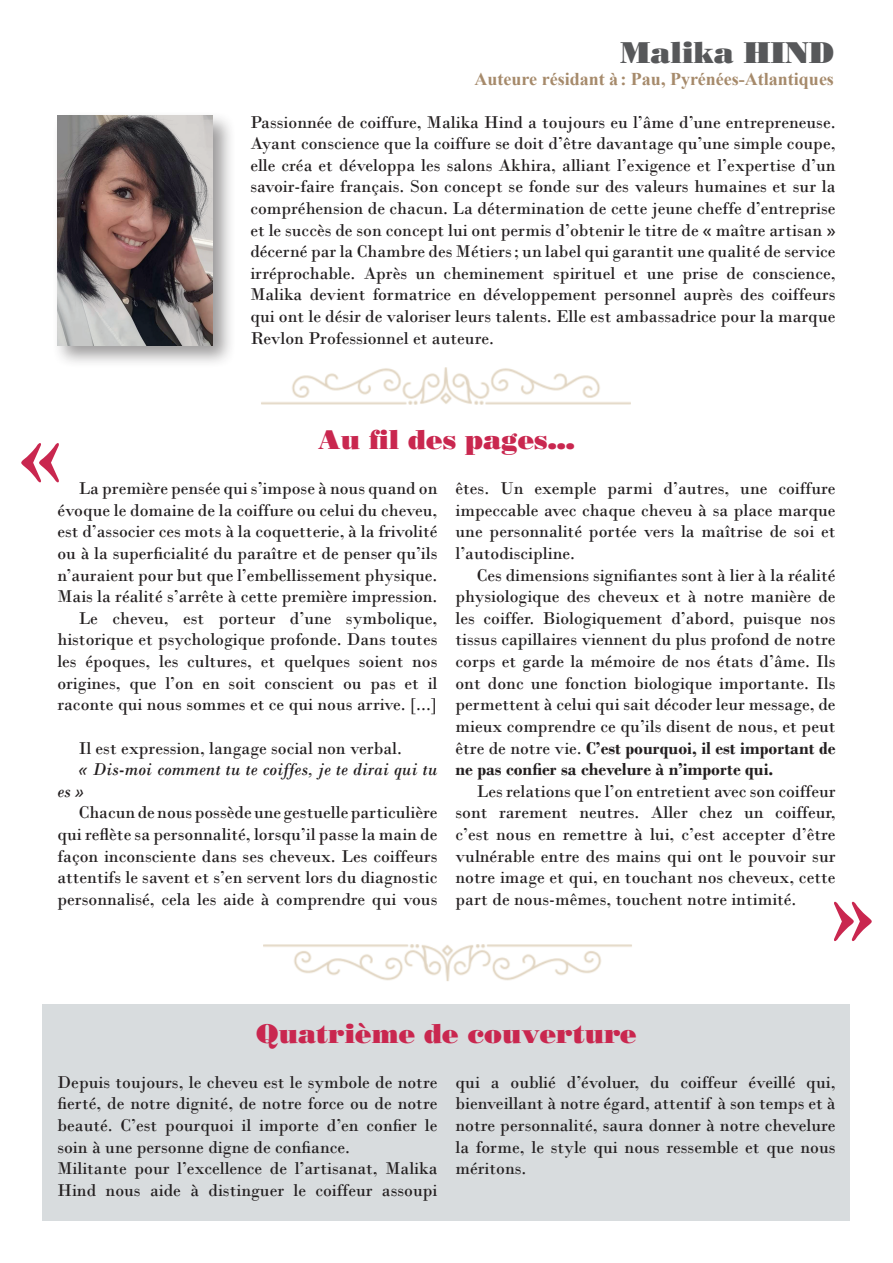
<style>
.page{position:relative;width:893px;height:1263px;background:#fff}
.page>*{position:absolute;margin:0;border:0;box-sizing:border-box;transform-origin:0 0}
.t1{font:30px "Bodoni Std Poster";color:#57585a}
.t2{font:27px "Bodoni Std Poster";color:#c9274f}
.t3{font:18px/21.6px "Bodoni";color:#231f20;text-align:justify}
.t4{font:italic 18px/21.6px "Bodoni";color:#231f20}
.t5{font:700 18px "Times New Roman";color:#a68a6b}
.s1{font-weight:700}
</style>
<div class="page">
<svg style="left:21px;top:443px;width:38px;height:39px"></svg>
<div style="left:43px;top:1003px;width:807px;height:217px;background:#d8dcde"></div>
<div style="left:52px;top:110px;width:184px;height:258px;background:#231f20;opacity:.45"></div>
<img style="left:57px;top:116px;width:156px;height:229px">
<img style="left:261px;top:367px;width:370px;height:38px">
<img style="left:263px;top:944px;width:369px;height:37px">
<svg style="left:834px;top:902px;width:38px;height:39px"></svg>
<h1 class="t1" style="left:621px;top:35px;width:215px">Malika HIND</h1>
<p class="t5" style="left:475px;top:66px;width:361px">Auteure résidant à: Pau, Pyrénées-Atlantiques</p>
<p class="t3" style="left:250px;top:111px;width:587px">Passionnée de coiffure, Malika Hind a toujours eu l’âme d’une entrepreneuse.<br>Ayant conscience que la coiffure se doit d’être davantage qu’une simple coupe, elle créa et développa les salons Akhira, alliant l’exigence et l’expertise d’un savoir-faire français. Son concept se fonde sur des valeurs humaines et sur la compréhension de chacun. La détermination de cette jeune cheffe d’entreprise et le succès de son concept lui ont permis d’obtenir le titre de « maître artisan » décerné par la Chambre des Métiers; un label qui garantit une qualité de service irréprochable. Après un cheminement spirituel et une prise de conscience, Malika devient formatrice en développement personnel auprès des coiffeurs qui ont le désir de valoriser leurs talents. Elle est ambassadrice pour la marque Revlon Professionnel et auteure.</p>
<h2 class="t2" style="left:318px;top:423px;width:258px">Au fil des pages…</h2>
<p class="t3" style="left:57px;top:478px;width:382px;text-align:right">La première pensée qui s’impose à nous quand on évoque le domaine de la coiffure ou celui du cheveu, est d’associer ces mots à la coquetterie, à la frivolité ou à la superficialité du paraître et de penser qu’ils n’auraient pour but que l’embellissement physique.<br>Mais la réalité s’arrête à cette première impression.<br>Le cheveu, est porteur d’une symbolique, historique et psychologique profonde. Dans toutes les époques, les cultures, et quelques soient nos origines, que l’on en soit conscient ou pas et il raconte qui nous sommes et ce qui nous arrive. [...]</p>
<p class="t3" style="left:79px;top:737px;width:325px">Il est expression, langage social non verbal.</p>
<p class="t4" style="left:57px;top:758px;width:382px;text-indent:21px">« Dis-moi comment tu te coiffes, je te dirai qui tu es »</p>
<p class="t3" style="left:57px;top:802px;width:382px;text-indent:21px">Chacun de nous possède une gestuelle particulière qui reflète sa personnalité, lorsqu’il passe la main de façon inconsciente dans ses cheveux. Les coiffeurs attentifs le savent et s’en servent lors du diagnostic personnalisé, cela les aide à comprendre qui vous</p>
<p class="t3" style="left:455px;top:478px;width:382px">êtes. Un exemple parmi d’autres, une coiffure impeccable avec chaque cheveu à sa place marque une personnalité portée vers la maîtrise de soi et l’autodiscipline.</p>
<p class="t3" style="left:455px;top:564px;width:382px;text-indent:21px">Ces dimensions signifiantes sont à lier à la réalité physiologique des cheveux et à notre manière de les coiffer. Biologiquement d’abord, puisque nos tissus capillaires viennent du plus profond de notre corps et garde la mémoire de nos états d’âme. Ils ont donc une fonction biologique importante. Ils permettent à celui qui sait décoder leur message, de mieux comprendre ce qu’ils disent de nous, et peut être de notre vie. <span class="s1">C’est pourquoi, il est important de ne pas confier sa chevelure à n’importe qui.</span></p>
<p class="t3" style="left:455px;top:780px;width:382px;text-indent:21px">Les relations que l’on entretient avec son coiffeur sont rarement neutres. Aller chez un coiffeur, c’est nous en remettre à lui, c’est accepter d’être vulnérable entre des mains qui ont le pouvoir sur notre image et qui, en touchant nos cheveux, cette part de nous-mêmes, touchent notre intimité.</p>
<h2 class="t2" style="left:256px;top:1016px;width:382px">Quatrième de couverture</h2>
<p class="t3" style="left:57px;top:1071px;width:382px;text-align:left">Depuis toujours, le cheveu est le symbole de notre fierté, de notre dignité, de notre force ou de notre beauté. C’est pourquoi il importe d’en confier le soin à une personne digne de confiance.<br>Militante pour l’excellence de l’artisanat, Malika Hind nous aide à distinguer le coiffeur assoupi</p>
<p class="t3" style="left:455px;top:1071px;width:382px">qui a oublié d’évoluer, du coiffeur éveillé qui, bienveillant à notre égard, attentif à son temps et à notre personnalité, saura donner à notre chevelure la forme, le style qui nous ressemble et que nous méritons.</p>
</div>
